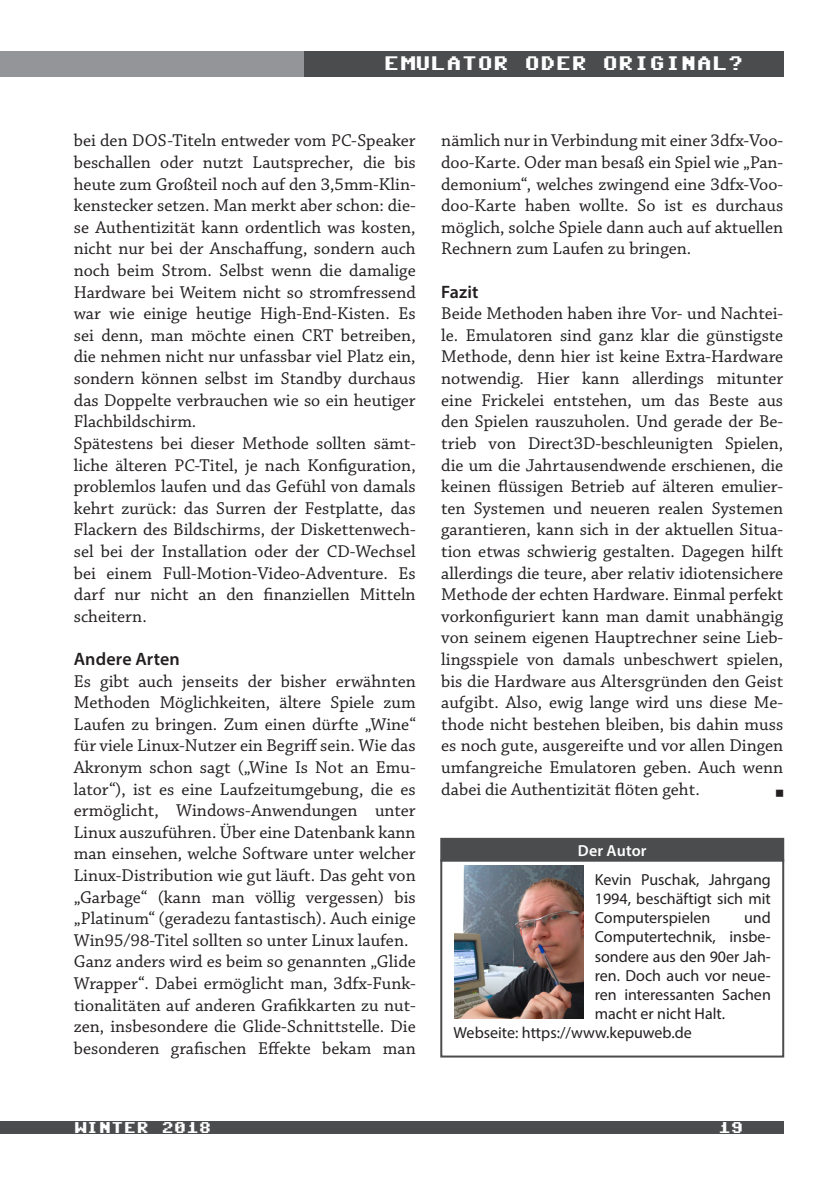
<style>
.page{position:relative;width:840px;height:1191px;background:#fff}
.page>*{position:absolute;margin:0;border:0;box-sizing:border-box;transform-origin:0 0}
.t1{font:20px "Commodore 64";color:#fff}
.t2{font:18px/21.6px "Chaparral Pro";color:#231f20}
.t3{font:600 18px "Myriad Pro";letter-spacing:.005em;color:#231f20}
.t4{font:18px "Commodore 64";color:#231f20}
.t5{font:16px/19.2px "Myriad Pro";color:#231f20;text-align:justify}
.t6{font:16px "Commodore 64";color:#fff}
.t7{font:600 16px "Myriad Pro";letter-spacing:.01em;color:#fff}
</style>
<div class="page">
<div style="left:440px;top:859px;width:343px;height:198px;border:2px solid #4b4c4d"></div>
<div style="left:441px;top:839px;width:341px;height:21px;background:#4b4c4d"></div>
<div style="left:440px;top:838px;width:343px;height:23px;border:2px solid #4b4c4d"></div>
<img style="left:454px;top:865px;width:129px;height:153px">
<div style="left:0;top:51px;width:304px;height:25px;background:#939598"></div>
<div style="left:304px;top:51px;width:478px;height:25px;background:#4b4c4d"></div>
<div style="left:0;top:1121px;width:782px;height:13px;background:#4b4c4d"></div>
<p class="t1" style="left:383px;top:55px;width:361px">EMULATOR ODER ORIGINAL?</p>
<p class="t2" style="left:74px;top:131px;width:343px">bei den DOS-Titeln entweder vom PC-Speaker beschallen oder nutzt Lautsprecher, die bis heute zum Großteil noch auf den 3,5mm-Klin&shy;kenstecker setzen. Man merkt aber schon: die&shy;se Authentizität kann ordentlich was kosten, nicht nur bei der Anschaffung, sondern auch noch beim Strom. Selbst wenn die damalige Hardware bei Weitem nicht so stromfressend war wie einige heutige High-End-Kisten. Es sei denn, man möchte einen CRT betreiben, die nehmen nicht nur unfassbar viel Platz ein, sondern können selbst im Standby durchaus das Doppelte verbrauchen wie so ein heutiger Flachbildschirm.<br>Spätestens bei dieser Methode sollten sämt&shy;liche älteren PC-Titel, je nach Konfiguration, problemlos laufen und das Gefühl von damals kehrt zurück: das Surren der Festplatte, das Flackern des Bildschirms, der Diskettenwech&shy;sel bei der Installation oder der CD-Wechsel bei einem Full-Motion-Video-Adventure. Es darf nur nicht an den finanziellen Mitteln scheitern.</p>
<p class="t3" style="left:74px;top:647px;width:107px">Andere Arten</p>
<p class="t2" style="left:74px;top:671px;width:343px">Es gibt auch jenseits der bisher erwähnten Methoden Möglichkeiten, ältere Spiele zum Laufen zu bringen. Zum einen dürfte „Wine“ für viele Linux-Nutzer ein Begriff sein. Wie das Akronym schon sagt („Wine Is Not an Emu&shy;lator“), ist es eine Laufzeitumgebung, die es ermöglicht, Windows-Anwendungen unter Linux auszuführen. Über eine Datenbank kann man einsehen, welche Software unter welcher Linux-Distribution wie gut läuft. Das geht von „Garbage“ (kann man völlig vergessen) bis „Platinum“ (geradezu fantastisch). Auch einige Win95/98-Titel sollten so unter Linux laufen.<br>Ganz anders wird es beim so genannten „Glide Wrapper“. Dabei ermöglicht man, 3dfx-Funk&shy;tionalitäten auf anderen Grafikkarten zu nut&shy;zen, insbesondere die Glide-Schnittstelle. Die besonderen grafischen Effekte bekam man</p>
<p class="t2" style="left:441px;top:131px;width:343px;text-align:justify">nämlich nur in Verbindung mit einer 3dfx-Voo&shy;doo-Karte. Oder man besaß ein Spiel wie „Pan&shy;demonium“, welches zwingend eine 3dfx-Voo&shy;doo-Karte haben wollte. So ist es durchaus möglich, solche Spiele dann auch auf aktuellen Rechnern zum Laufen zu bringen.</p>
<p class="t3" style="left:441px;top:280px;width:39px">Fazit</p>
<p class="t2" style="left:441px;top:303px;width:343px;text-align:justify">Beide Methoden haben ihre Vor- und Nachtei&shy;le. Emulatoren sind ganz klar die günstigste Methode, denn hier ist keine Extra-Hardware notwendig. Hier kann allerdings mitunter eine Frickelei entstehen, um das Beste aus den Spielen rauszuholen. Und gerade der Be&shy;trieb von Direct3D-beschleunigten Spielen, die um die Jahrtausendwende erschienen, die keinen flüssigen Betrieb auf älteren emulier&shy;ten Systemen und neueren realen Systemen garantieren, kann sich in der aktuellen Situa&shy;tion etwas schwierig gestalten. Dagegen hilft allerdings die teure, aber relativ idiotensichere Methode der echten Hardware. Einmal perfekt vorkonfiguriert kann man damit unabhängig von seinem eigenen Hauptrechner seine Lieb&shy;lingsspiele von damals unbeschwert spielen, bis die Hardware aus Altersgründen den Geist aufgibt. Also, ewig lange wird uns diese Me&shy;thode nicht bestehen bleiben, bis dahin muss es noch gute, ausgereifte und vor allen Dingen umfangreiche Emulatoren geben. Auch wenn dabei die Authentizität flöten geht.</p>
<p class="t4" style="left:768px;top:780px;width:16px">¬</p>
<p class="t7" style="left:577px;top:840px;width:70px">Der Autor</p>
<p class="t5" style="left:594px;top:869px;width:177px">Kevin Puschak, Jahrgang 1994, beschäftigt sich mit Computerspielen</p>
<p class="t5" style="left:743px;top:908px;width:28px">und</p>
<p class="t5" style="left:594px;top:927px;width:177px">Computertechnik, insbe-</p>
<p class="t5" style="left:594px;top:946px;width:177px">sondere aus den 90er Jah-</p>
<p class="t5" style="left:594px;top:965px;width:177px">ren. Doch auch vor neue-</p>
<p class="t5" style="left:594px;top:984px;width:177px">ren interessanten Sachen</p>
<p class="t5" style="left:594px;top:1004px;width:132px">macht er nicht Halt.</p>
<p class="t5" style="left:453px;top:1023px;width:239px">Webseite: https://www.kepuweb.de</p>
<p class="t6" style="left:74px;top:1121px;width:139px">WINTER 2018</p>
<p class="t6" style="left:718px;top:1121px;width:26px">19</p>
</div>
